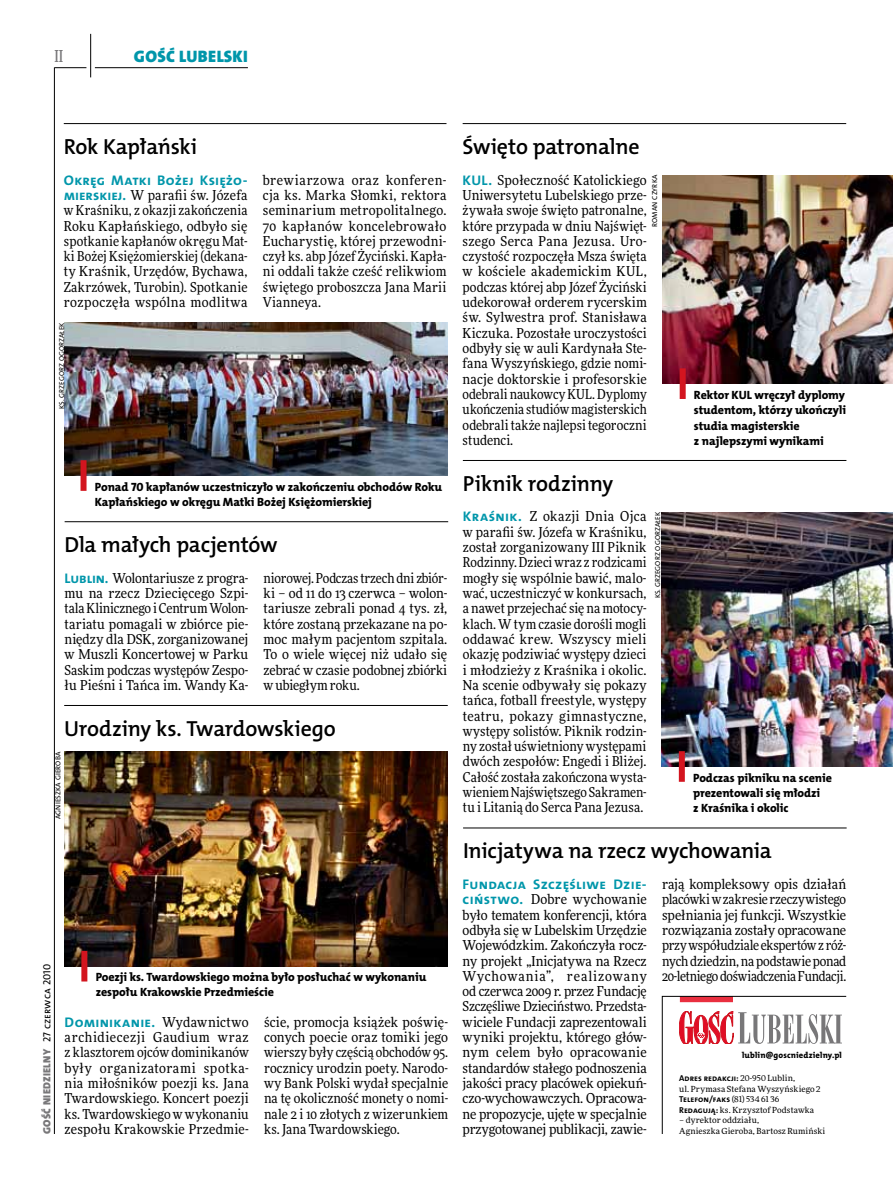
<style>
.page{position:relative;width:893px;height:1191px;background:#fff}
.page>*{position:absolute;margin:0;border:0;box-sizing:border-box;transform-origin:0 0}
.t1{font:21.9px "The Mix HP6 Se Bld";letter-spacing:-.01em;color:#000}
.t2{font:16.65px "The Mix HP9 Blk";letter-spacing:.02em;color:#0096aa}
.t3{font:500 16.5px "Freeday Narrow";color:#787779;scale:.9 1}
.t4{font:13.95px "The Mix HP7 Bld";letter-spacing:.015em;color:#0096aa}
.t5{font:13.65px/15.3px "Freeday Narrow News";color:#000;text-align:justify}
.t6{font:12px/15.3px "The Mix HP8 Ex Bld";letter-spacing:-.005em;color:#000}
.t7{font:10.5px "The Mix HP9 Blk";letter-spacing:.025em;color:#787779}
.t8{font:8.55px "The Mix HP7 Bld";letter-spacing:.005em;color:#000}
.t9{font:8.55px "The Mix HP8 Ex Bld";letter-spacing:.015em;color:#000}
.t10{font:8.4px/10.5px "Freeday News";letter-spacing:.015em;color:#000}
.t11{font:7.2px "The Mix HP5 Plain";letter-spacing:.015em;color:#000}
.s1{font-family:"The Mix HP7 Bld";font-size:13.95px;color:#0096aa}
.s2{font-family:"The Mix HP5 Plain";color:#000}
.s3{font-family:"Freeday Narrow News";font-size:13.65px;color:#000}
.s4{font-family:"Freeday News";font-size:8.4px}
.s5{font-family:"The Mix HP7 Bld";font-size:8.55px}
</style>
<div class="page">
<hr style="left:54px;top:67px;width:1px;height:1067px;background:#000">
<hr style="left:90px;top:34px;width:1px;height:43px;background:#000">
<hr style="left:54px;top:67px;width:32px;height:1px;background:#000">
<hr style="left:95px;top:67px;width:153px;height:1px;background:#000">
<svg style="left:662px;top:996px;width:185px;height:138px"></svg>
<hr style="left:64px;top:123px;width:382px;height:1px;background:#000">
<img style="left:65px;top:322px;width:382px;height:153px">
<div style="left:81px;top:460px;width:6px;height:31px;background:#d3151f"></div>
<hr style="left:463px;top:123px;width:383px;height:1px;background:#000">
<img style="left:663px;top:175px;width:230px;height:208px">
<div style="left:680px;top:368px;width:6px;height:31px;background:#d3151f"></div>
<hr style="left:463px;top:827px;width:384px;height:1px;background:#000">
<hr style="left:64px;top:705px;width:384px;height:1px;background:#000">
<img style="left:65px;top:752px;width:382px;height:214px">
<div style="left:81px;top:951px;width:6px;height:30px;background:#d3151f"></div>
<hr style="left:65px;top:521px;width:383px;height:1px;background:#000">
<hr style="left:463px;top:460px;width:383px;height:1px;background:#000">
<img style="left:662px;top:512px;width:231px;height:254px">
<div style="left:679px;top:751px;width:6px;height:31px;background:#d3151f"></div>
<p class="t3" style="left:54px;top:46px;width:11px">II</p>
<p class="t2" style="left:134px;top:46px;width:115px">GOŚĆ LUBELSKI</p>
<h1 class="t1" style="left:64px;top:132px;width:135px">Rok Kapłański</h1>
<p class="t4" style="left:64px;top:171px;width:185px">Okręg Matki Bożej Księżo-</p>
<p class="t5" style="left:64px;top:187px;width:185px"><span class="s1">mierskiej.</span> W parafii św. Józefa w Kraśniku, z okazji zakończenia Roku Kapłańskiego, odbyło się spotkanie kapłanów okręgu Mat&shy;ki Bożej Księżomierskiej (dekana&shy;ty Kraśnik, Urzędów, Bychawa, Zakrzówek, Turobin). Spotkanie rozpoczęła wspólna modlitwa</p>
<p class="t11" style="left:57px;top:409px;width:88px;rotate:-90deg">Ks. Grzegorz Ogorzałek</p>
<p class="t5" style="left:263px;top:172px;width:185px">brewiarzowa oraz konferen&shy;cja ks. Marka Słomki, rektora seminarium metropolitalnego.<br>70 kapłanów koncelebrowało Eucharystię, której przewodni&shy;czył ks. abp Józef Życiński. Kapła&shy;ni oddali także cześć relikwiom świętego proboszcza Jana Marii Vianneya.</p>
<p class="t6" style="left:95px;top:479px;width:349px">Ponad 70 kapłanów uczestniczyło w zakończeniu obchodów Roku<br>Kapłańskiego w okręgu Matki Bożej Księżomierskiej</p>
<h1 class="t1" style="left:65px;top:530px;width:214px">Dla małych pacjentów</h1>
<p class="t5" style="left:65px;top:570px;width:185px"><span class="s1">Lublin.</span> Wolontariusze z progra&shy;mu na rzecz Dziecięcego Szpi&shy;tala Klinicznego i Centrum Wolon&shy;tariatu pomagali w zbiórce pie&shy;niędzy dla DSK, zorganizowanej w Muszli Koncertowej w Parku Saskim podczas występów Zespo&shy;łu Pieśni i Tańca im. Wandy Ka-</p>
<p class="t5" style="left:264px;top:570px;width:185px">niorowej. Podczas trzech dni zbiór&shy;ki – od 11 do 13 czerwca – wolon&shy;tariusze zebrali ponad 4 tys. zł, które zostaną przekazane na po&shy;moc małym pacjentom szpitala.<br>To o wiele więcej niż udało się zebrać w czasie podobnej zbiórki w ubiegłym roku.</p>
<h1 class="t1" style="left:64px;top:714px;width:273px">Urodziny ks. Twardowskiego</h1>
<p class="t11" style="left:53px;top:819px;width:68px;rotate:-90deg">Agnieszka Gieroba</p>
<p class="t7" style="left:40px;top:1134px;width:172px;rotate:-90deg">GOŚĆ NIEDZIELNY <span class="s2">27 czerwca 2010</span></p>
<p class="t6" style="left:96px;top:969px;width:332px">Poezji ks. Twardowskiego można było posłuchać w wykonaniu zespołu Krakowskie Przedmieście</p>
<p class="t4" style="left:65px;top:1013px;width:186px">Dominikanie. <span class="s3">Wydawnictwo</span></p>
<p class="t5" style="left:65px;top:1029px;width:186px">archidiecezji Gaudium wraz z klasztorem ojców dominikanów były organizatorami spotka&shy;nia miłośników poezji ks. Jana Twardowskiego. Koncert poezji ks. Twardowskiego w wykonaniu zespołu Krakowskie Przedmie-</p>
<p class="t5" style="left:264px;top:1014px;width:186px">ście, promocja książek poświę&shy;conych poecie oraz tomiki jego wierszy były częścią obchodów 95. rocznicy urodzin poety. Narodo&shy;wy Bank Polski wydał specjalnie na tę okoliczność monety o nomi&shy;nale 2 i 10 złotych z wizerunkiem ks. Jana Twardowskiego.</p>
<h1 class="t1" style="left:463px;top:132px;width:178px">Święto patronalne</h1>
<p class="t5" style="left:463px;top:172px;width:186px"><span class="s1">KUL.</span> Społeczność Katolickiego Uniwersytetu Lubelskiego prze&shy;żywała swoje święto patronalne, które przypada w dniu Najświęt&shy;szego Serca Pana Jezusa. Uro&shy;czystość rozpoczęła Msza święta w kościele akademickim KUL, podczas której abp Józef Życiński udekorował orderem rycerskim św. Sylwestra prof. Stanisława Kiczuka. Pozostałe uroczystości odbyły się w auli Kardynała Ste&shy;fana Wyszyńskiego, gdzie nomi&shy;nacje doktorskie i profesorskie odebrali naukowcy KUL. Dyplomy ukończenia studiów magisterskich odebrali także najlepsi tegoroczni studenci.</p>
<p class="t11" style="left:650px;top:227px;width:53px;rotate:-90deg">Roman Czyrka</p>
<h1 class="t1" style="left:463px;top:469px;width:152px">Piknik rodzinny</h1>
<p class="t5" style="left:463px;top:509px;width:185px"><span class="s1">Kraśnik.</span> Z okazji Dnia Ojca w parafii św. Józefa w Kraśniku, został zorganizowany III Piknik Rodzinny. Dzieci wraz z rodzicami mogły się wspólnie bawić, malo&shy;wać, uczestniczyć w konkursach, a nawet przejechać się na motocy&shy;klach. W tym czasie dorośli mogli oddawać krew. Wszyscy mieli okazję podziwiać występy dzieci i młodzieży z Kraśnika i okolic.<br>Na scenie odbywały się pokazy tańca, fotball freestyle, występy teatru, pokazy gimnastyczne, występy solistów. Piknik rodzin&shy;ny został uświetniony występami dwóch zespołów: Engedi i Bliżej.<br>Całość została zakończona wysta&shy;wieniem Najświętszego Sakramen&shy;tu i Litanią do Serca Pana Jezusa.</p>
<p class="t11" style="left:653px;top:598px;width:88px;rotate:-90deg">Ks. Grzegorz Ogorzałek</p>
<p class="t6" style="left:694px;top:387px;width:153px">Rektor KUL wręczył dyplomy studentom, którzy ukończyli studia magisterskie<br>z najlepszymi wynikami</p>
<p class="t6" style="left:693px;top:770px;width:140px">Podczas pikniku na scenie prezentowali się młodzi<br>z Kraśnika i okolic</p>
<h1 class="t1" style="left:463px;top:837px;width:310px">Inicjatywa na rzecz wychowania</h1>
<p class="t4" style="left:463px;top:875px;width:186px">Fundacja Szczęśliwe Dzie-</p>
<p class="t5" style="left:463px;top:891px;width:186px"><span class="s1">ciństwo.</span> Dobre wychowanie było tematem konferencji, która odbyła się w Lubelskim Urzędzie Wojewódzkim. Zakończyła rocz&shy;ny projekt „Inicjatywa na Rzecz Wychowania”, realizowany od czerwca 2009 r. przez Fundację Szczęśliwe Dzieciństwo. Przedsta&shy;wiciele Fundacji zaprezentowali wyniki projektu, którego głów&shy;nym celem było opracowanie standardów stałego podnoszenia jakości pracy placówek opiekuń&shy;czo-wychowawczych. Opracowa&shy;ne propozycje, ujęte w specjalnie przygotowanej publikacji, zawie-</p>
<p class="t5" style="left:662px;top:876px;width:186px">rają kompleksowy opis działań placówki w zakresie rzeczywistego spełniania jej funkcji. Wszystkie rozwiązania zostały opracowane przy współudziale ekspertów z róż&shy;nych dziedzin, na podstawie ponad 20-letniego doświadczenia Fundacji.</p>
<p class="t9" style="left:742px;top:1050px;width:101px">lublin@goscniedzielny.pl</p>
<p class="t8" style="left:679px;top:1073px;width:117px">Adres redakcji: <span class="s4">20-950 Lublin,</span></p>
<p class="t10" style="left:679px;top:1083px;width:143px">ul. Prymasa Stefana Wyszyńskiego 2</p>
<p class="t8" style="left:679px;top:1094px;width:102px">Telefon/faks <span class="s4">(81) 534 61 36</span></p>
<p class="t10" style="left:679px;top:1104px;width:137px"><span class="s5">Redagują:</span> ks. Krzysztof Podstawka</p>
<p class="t10" style="left:679px;top:1115px;width:148px">– dyrektor oddziału,<br>Agnieszka Gieroba, Bartosz Rumiński</p>
</div>
